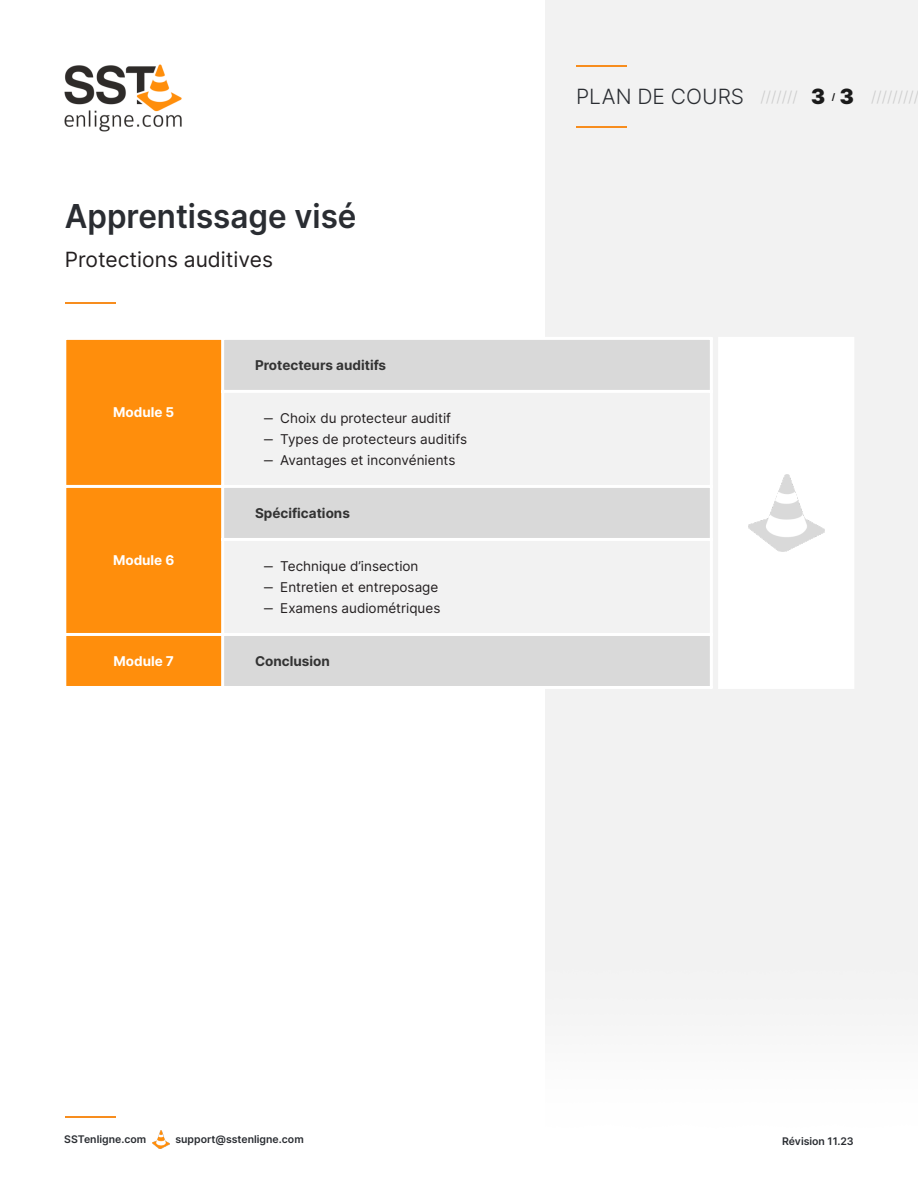
<style>
.page{position:relative;width:918px;height:1188px;background:#fff}
.page>*{position:absolute;margin:0;border:0;box-sizing:border-box;transform-origin:0 0}
.t1{font:600 33px "Inter";color:#2a2d32;scale:.95 1}
.t2{font:21px "Inter";color:#231f20}
.t3{font:300 21px "Inter";color:#2a2d32}
.t4{font:300 15px "Inter";color:#ccc}
.t5{font:13.5px/21px "Inter";color:#231f20}
.t6{font:700 13.5px "Inter";color:#333}
.t7{font:700 13.5px "Inter";color:#fff}
.t8{font:600 10.5px "Inter";color:#2a2d32}
.t9{font:700 9px "Inter";color:#1a1a1a}
.s1{font-weight:900;font-size:21px;color:#1a1a1a}
</style>
<div class="page">
<div style="left:545px;top:0;width:373px;height:1016px;background:#f2f2f2"></div>
<img style="left:64px;top:64px;width:118px;height:68px">
<hr style="left:65px;top:1116px;width:50px;height:1px;background:#f78d1e">
<img style="left:152px;top:1131px;width:18px;height:17px">
<hr style="left:576px;top:65px;width:50px;height:1px;background:#f78d1e">
<hr style="left:576px;top:126px;width:50px;height:1px;background:#f78d1e">
<div style="left:718px;top:337px;width:136px;height:352px;background:#fff"></div>
<hr style="left:65px;top:302px;width:50px;height:2px;background:#f78d1e">
<div style="left:65px;top:338px;width:158px;height:349px;background:#ff8e0c"></div>
<div style="left:224px;top:340px;width:486px;height:50px;background:#d9d9d9"></div>
<svg style="left:224px;top:393px;width:486px;height:240px;fill:#f2f2f2"></svg>
<div style="left:223px;top:634px;width:488px;height:53px;background:#d9d9d9"></div>
<hr style="left:63px;top:338px;width:3px;height:349px;background:#fff">
<hr style="left:221px;top:338px;width:3px;height:349px;background:#fff">
<hr style="left:710px;top:338px;width:3px;height:349px;background:#fff">
<hr style="left:65px;top:337px;width:646px;height:3px;background:#fff">
<hr style="left:223px;top:390px;width:488px;height:3px;background:#fff">
<hr style="left:65px;top:485px;width:646px;height:3px;background:#fff">
<hr style="left:223px;top:538px;width:488px;height:3px;background:#fff">
<hr style="left:65px;top:633px;width:646px;height:3px;background:#fff">
<hr style="left:65px;top:686px;width:646px;height:3px;background:#fff">
<img style="left:748px;top:474px;width:76px;height:78px">
<h1 class="t1" style="left:65px;top:196px;width:309px">Apprentissage visé</h1>
<h2 class="t2" style="left:65px;top:247px;width:210px">Protections auditives</h2>
<p class="t7" style="left:113px;top:404px;width:63px">Module 5</p>
<p class="t7" style="left:113px;top:552px;width:63px">Module 6</p>
<p class="t6" style="left:255px;top:357px;width:133px">Protecteurs auditifs</p>
<p class="t5" style="left:264px;top:407px;width:205px">‒ Choix du protecteur auditif<br>‒ Types de protecteurs auditifs ‒ Avantages et inconvénients</p>
<p class="t6" style="left:255px;top:505px;width:96px">Spécifications</p>
<p class="t5" style="left:264px;top:555px;width:178px">‒ Technique d’insection<br>‒ Entretien et entreposage ‒ Examens audiométriques</p>
<p class="t7" style="left:113px;top:653px;width:62px">Module 7</p>
<p class="t6" style="left:255px;top:653px;width:76px">Conclusion</p>
<h2 class="t3" style="left:576px;top:84px;width:170px">PLAN DE COURS</h2>
<p class="t4" style="left:761px;top:88px;width:66px">/////// <span class="s1">3</span></p>
<p class="t9" style="left:832px;top:91px;width:5px">/</p>
<p class="t4" style="left:840px;top:88px;width:81px"><span class="s1">3</span> /////////</p>
<p class="t8" style="left:64px;top:1132px;width:83px">SSTenligne.com</p>
<p class="t8" style="left:175px;top:1132px;width:130px">support@sstenligne.com</p>
<p class="t8" style="left:782px;top:1135px;width:73px">Révision 11.23</p>
</div>
